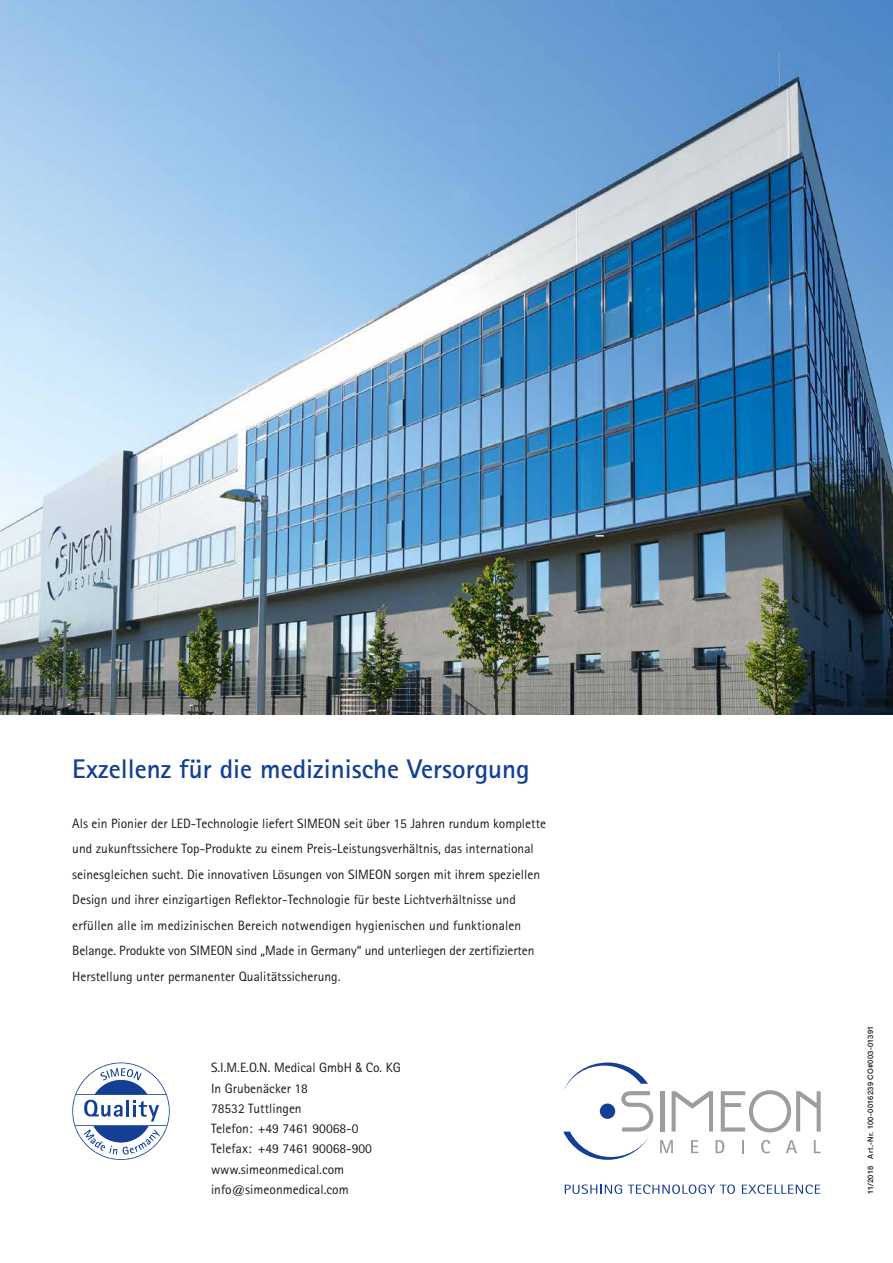
<style>
.page{position:relative;width:893px;height:1263px;background:#fff}
.page>*{position:absolute;margin:0;border:0;box-sizing:border-box;transform-origin:0 0}
.t1{font:700 27px "Rotis Sans Serif Std";color:#134094}
.t2{font:13.5px/20.2px "Rotis Sans Serif Std";color:#1a1a18}
.t3{font:500 7.5px "Helvetica Neue";letter-spacing:.035em;color:#1a1a18}
.s1{font-family:"Helvetica Neue";font-size:13.2px}
</style>
<div class="page">
<hr style="left:660px;top:1091px;width:4px;height:40px;background:#9c9d9d">
<svg style="left:672px;top:1091px;width:41px;height:40px"></svg>
<svg style="left:721px;top:1090px;width:100px;height:42px"></svg>
<svg style="left:660px;top:1140px;width:13px;height:13px"></svg>
<svg style="left:691px;top:1140px;width:7px;height:13px"></svg>
<svg style="left:715px;top:1140px;width:9px;height:13px"></svg>
<svg style="left:742px;top:1140px;width:2px;height:13px"></svg>
<svg style="left:761px;top:1140px;width:9px;height:13px"></svg>
<svg style="left:786px;top:1140px;width:11px;height:13px"></svg>
<svg style="left:814px;top:1140px;width:7px;height:13px"></svg>
<svg style="left:563px;top:1062px;width:90px;height:98px"></svg>
<svg style="left:565px;top:1184px;width:57px;height:10px"></svg>
<svg style="left:628px;top:1184px;width:107px;height:10px"></svg>
<svg style="left:742px;top:1184px;width:78px;height:10px"></svg>
<svg style="left:72px;top:1062px;width:98px;height:98px"></svg>
<img style="left:0;top:0;width:893px;height:714px">
<div style="left:598px;top:534px;width:46px;height:46px;background:#1a1a18;opacity:.75"></div>
<h1 class="t1" style="left:72px;top:752px;width:459px">Exzellenz für die medizinische Versorgung</h1>
<p class="t2" style="left:72px;top:810px;width:475px;line-height:25.5px">Als ein Pionier der LED-Technologie liefert SIMEON seit über 15 Jahren rundum komplette und zukunftssichere Top-Produkte zu einem Preis-Leistungsverhältnis, das international seinesgleichen sucht. Die innovativen Lösungen von SIMEON sorgen mit ihrem speziellen Design und ihrer einzigartigen Reflektor-Technologie für beste Lichtverhältnisse und erfüllen alle im medizinischen Bereich notwendigen hygienischen und funktionalen Belange. Produkte von SIMEON sind „Made in Germany“ und unterliegen der zertifizierten Herstellung unter permanenter Qualitätssicherung.</p>
<p class="t2" style="left:211px;top:1058px;width:191px">S.I.M.E.O.N. Medical GmbH <span class="s1">&amp;</span> Co. KG<br>In Grubenäcker 18<br>78532 Tuttlingen<br>Telefon: +49 7461 90068-0<br>Telefax: +49 7461 90068-900 www.simeonmedical.com info@simeonmedical.com</p>
<p class="t3" style="left:864px;top:1194px;width:170px;rotate:-90deg">11/2018 Art.-Nr. 100-0016239 CO#003-01391</p>
</div>
